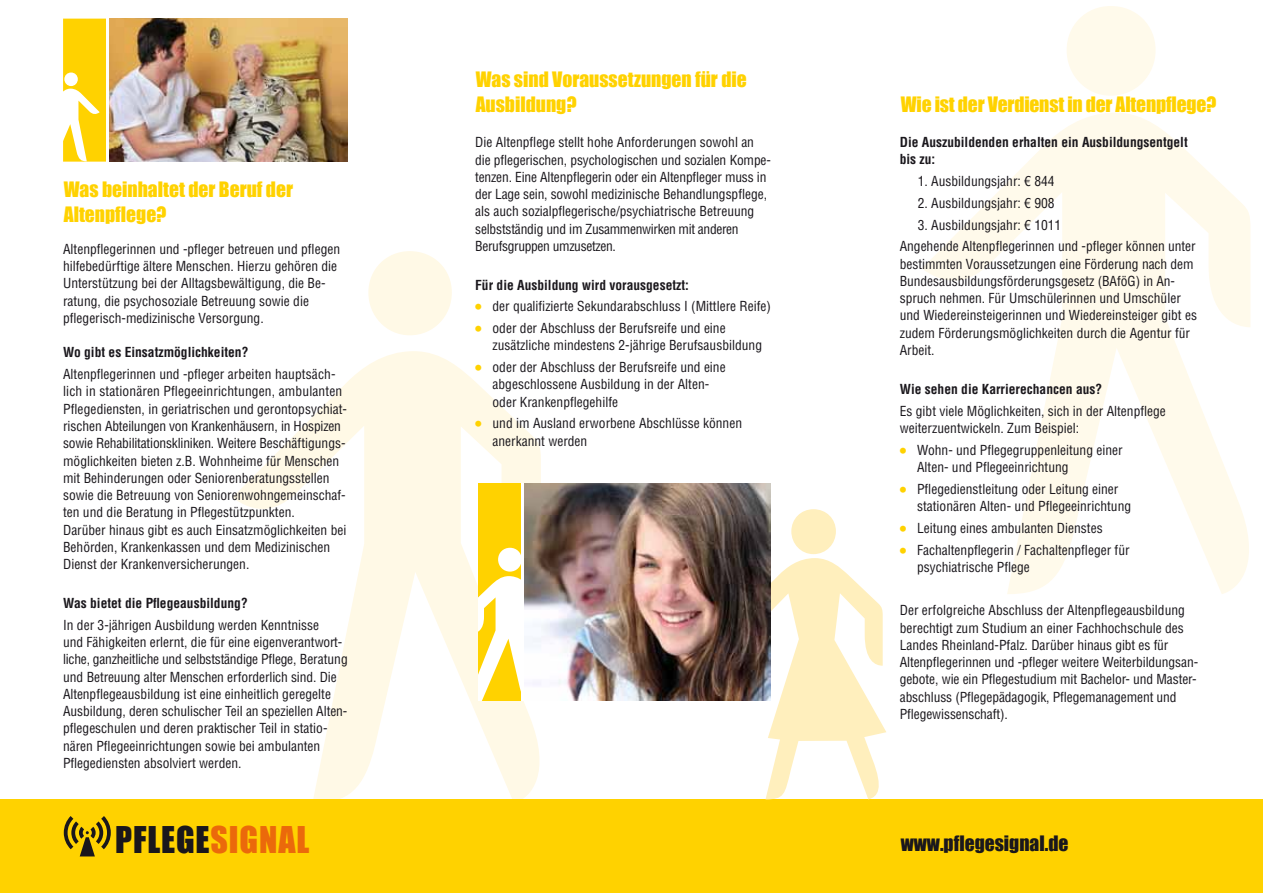
<style>
.page{position:relative;width:1263px;height:893px;background:#fff}
.page>*{position:absolute;margin:0;border:0;box-sizing:border-box;transform-origin:0 0}
.t1{font:33.9px "Impact";letter-spacing:.025em;color:#1a171c}
.t2{font:19.5px/25.5px "Impact";color:#ffd200}
.t3{font:19.5px "Impact";color:#1a171c}
.t4{font:condensed 13.5px/17.2px "Helvetica LT Std";color:#1a171c}
.t5{font:700 condensed 13.5px/17.2px "Helvetica LT Std";color:#1a171c}
.s1{color:#eb690b}
.s2{font-size:19.5px;color:#ffd200}
</style>
<div class="page">
<svg style="left:233px;top:251px;width:308px;height:548px"></svg>
<svg style="left:922px;top:6px;width:328px;height:588px"></svg>
<div style="left:0;top:799px;width:1263px;height:94px;background:#ffd200"></div>
<svg style="left:64px;top:816px;width:47px;height:40px"></svg>
<img style="left:109px;top:19px;width:239px;height:142px">
<div style="left:498px;top:483px;width:43px;height:218px;background:#fff"></div>
<svg style="left:765px;top:509px;width:121px;height:290px;fill:#fff0c2"></svg>
<div style="left:478px;top:483px;width:43px;height:218px;background:#ffd200"></div>
<svg style="left:63px;top:18px;width:43px;height:144px"></svg>
<img style="left:524px;top:483px;width:247px;height:218px">
<svg style="left:478px;top:548px;width:43px;height:153px"></svg>
<h2 class="t2" style="left:64px;top:176px;width:231px">Was beinhaltet der Beruf der<br>Altenpflege?</h2>
<p class="t4" style="left:63px;top:240px;width:279px">Altenpflegerinnen und -pfleger betreuen und pflegen hilfebedürftige ältere Menschen. Hierzu gehören die Unterstützung bei der Alltagsbewältigung, die Be&shy;ratung, die psychosoziale Betreuung sowie die pflegerisch-medizinische Versorgung.</p>
<p class="t5" style="left:63px;top:344px;width:187px">Wo gibt es Einsatzmöglichkeiten?</p>
<p class="t4" style="left:63px;top:366px;width:285px">Altenpflegerinnen und -pfleger arbeiten hauptsäch&shy;lich in stationären Pflegeeinrichtungen, ambulanten Pflegediensten, in geriatrischen und gerontopsychiat&shy;rischen Abteilungen von Krankenhäusern, in Hospizen sowie Rehabilitationskliniken. Weitere Beschäftigungs&shy;möglichkeiten bieten z.B. Wohnheime für Menschen mit Behinderungen oder Seniorenberatungsstellen sowie die Betreuung von Seniorenwohngemeinschaf&shy;ten und die Beratung in Pflegestützpunkten.<br>Darüber hinaus gibt es auch Einsatzmöglichkeiten bei Behörden, Krankenkassen und dem Medizinischen Dienst der Krankenversicherungen.</p>
<p class="t5" style="left:63px;top:594px;width:186px">Was bietet die Pflegeausbildung?</p>
<p class="t4" style="left:63px;top:616px;width:286px">In der 3-jährigen Ausbildung werden Kenntnisse<br>und Fähigkeiten erlernt, die für eine eigenverantwort&shy;liche, ganzheitliche und selbstständige Pflege, Beratung und Betreuung alter Menschen erforderlich sind. Die Altenpflegeausbildung ist eine einheitlich geregelte Ausbildung, deren schulischer Teil an speziellen Alten&shy;pflegeschulen und deren praktischer Teil in statio&shy;nären Pflegeeinrichtungen sowie bei ambulanten Pflegediensten absolviert werden.</p>
<h1 class="t1" style="left:115px;top:814px;width:196px">PFLEGE<span class="s1">SIGNAL</span></h1>
<h2 class="t2" style="left:476px;top:66px;width:273px">Was sind Voraussetzungen für die<br>Ausbildung?</h2>
<p class="t4" style="left:475px;top:134px;width:297px">Die Altenpflege stellt hohe Anforderungen sowohl an die pflegerischen, psychologischen und sozialen Kompe&shy;tenzen. Eine Altenpflegerin oder ein Altenpfleger muss in der Lage sein, sowohl medizinische Behandlungspflege, als auch sozialpflegerische/psychiatrische Betreuung selbstständig und im Zusammenwirken mit anderen Berufsgruppen umzusetzen.</p>
<p class="t5" style="left:475px;top:276px;width:215px">Für die Ausbildung wird vorausgesetzt:</p>
<p class="t4" style="left:475px;top:298px;width:297px"><span class="s2">•</span> der qualifizierte Sekundarabschluss I (Mittlere Reife)</p>
<p class="t4" style="left:492px;top:320px;width:271px;text-indent:-17px"><span class="s2">•</span> oder der Abschluss der Berufsreife und eine zusätzliche mindestens 2-jährige Berufsausbildung</p>
<p class="t4" style="left:492px;top:359px;width:235px;text-indent:-17px"><span class="s2">•</span> oder der Abschluss der Berufsreife und eine abgeschlossene Ausbildung in der Alten&shy;oder Krankenpflegehilfe</p>
<p class="t4" style="left:492px;top:415px;width:251px;text-indent:-17px"><span class="s2">•</span> und im Ausland erworbene Abschlüsse können anerkannt werden</p>
<h2 class="t2" style="left:901px;top:91px;width:317px">Wie ist der Verdienst in der Altenpflege?</h2>
<p class="t5" style="left:900px;top:134px;width:290px">Die Auszubildenden erhalten ein Ausbildungsentgelt bis zu:</p>
<p class="t4" style="left:918px;top:173px;width:138px">1. Ausbildungsjahr: € 844</p>
<p class="t4" style="left:918px;top:194px;width:138px">2. Ausbildungsjahr: € 908</p>
<p class="t4" style="left:900px;top:214px;width:297px;line-height:21.8px;text-indent:18px">3. Ausbildungsjahr: € 1011<br>Angehende Altenpflegerinnen und -pfleger können unter</p>
<p class="t4" style="left:900px;top:255px;width:299px">bestimmten Voraussetzungen eine Förderung nach dem Bundesausbildungsförderungsgesetz (BAföG) in An&shy;spruch nehmen. Für Umschülerinnen und Umschüler und Wiedereinsteigerinnen und Wiedereinsteiger gibt es zudem Förderungsmöglichkeiten durch die Agentur für Arbeit.</p>
<p class="t5" style="left:900px;top:380px;width:204px">Wie sehen die Karrierechancen aus?</p>
<p class="t4" style="left:900px;top:402px;width:268px">Es gibt viele Möglichkeiten, sich in der Altenpflege weiterzuentwickeln. Zum Beispiel:</p>
<p class="t4" style="left:917px;top:441px;width:207px;text-indent:-17px"><span class="s2">•</span> Wohn- und Pflegegruppenleitung einer<br>Alten- und Pflegeeinrichtung</p>
<p class="t4" style="left:917px;top:480px;width:216px;text-indent:-17px"><span class="s2">•</span> Pflegedienstleitung oder Leitung einer stationären Alten- und Pflegeeinrichtung</p>
<p class="t4" style="left:900px;top:519px;width:204px"><span class="s2">•</span> Leitung eines ambulanten Dienstes</p>
<p class="t4" style="left:917px;top:541px;width:214px;text-indent:-17px"><span class="s2">•</span> Fachaltenpflegerin / Fachaltenpfleger für psychiatrische Pflege</p>
<p class="t4" style="left:900px;top:602px;width:300px">Der erfolgreiche Abschluss der Altenpflegeausbildung berechtigt zum Studium an einer Fachhochschule des Landes Rheinland-Pfalz. Darüber hinaus gibt es für Altenpflegerinnen und -pfleger weitere Weiterbildungsan&shy;gebote, wie ein Pflegestudium mit Bachelor- und Master&shy;abschluss (Pflegepädagogik, Pflegemanagement und Pflegewissenschaft).</p>
<h2 class="t3" style="left:901px;top:828px;width:169px">www.pflegesignal.de</h2>
</div>
